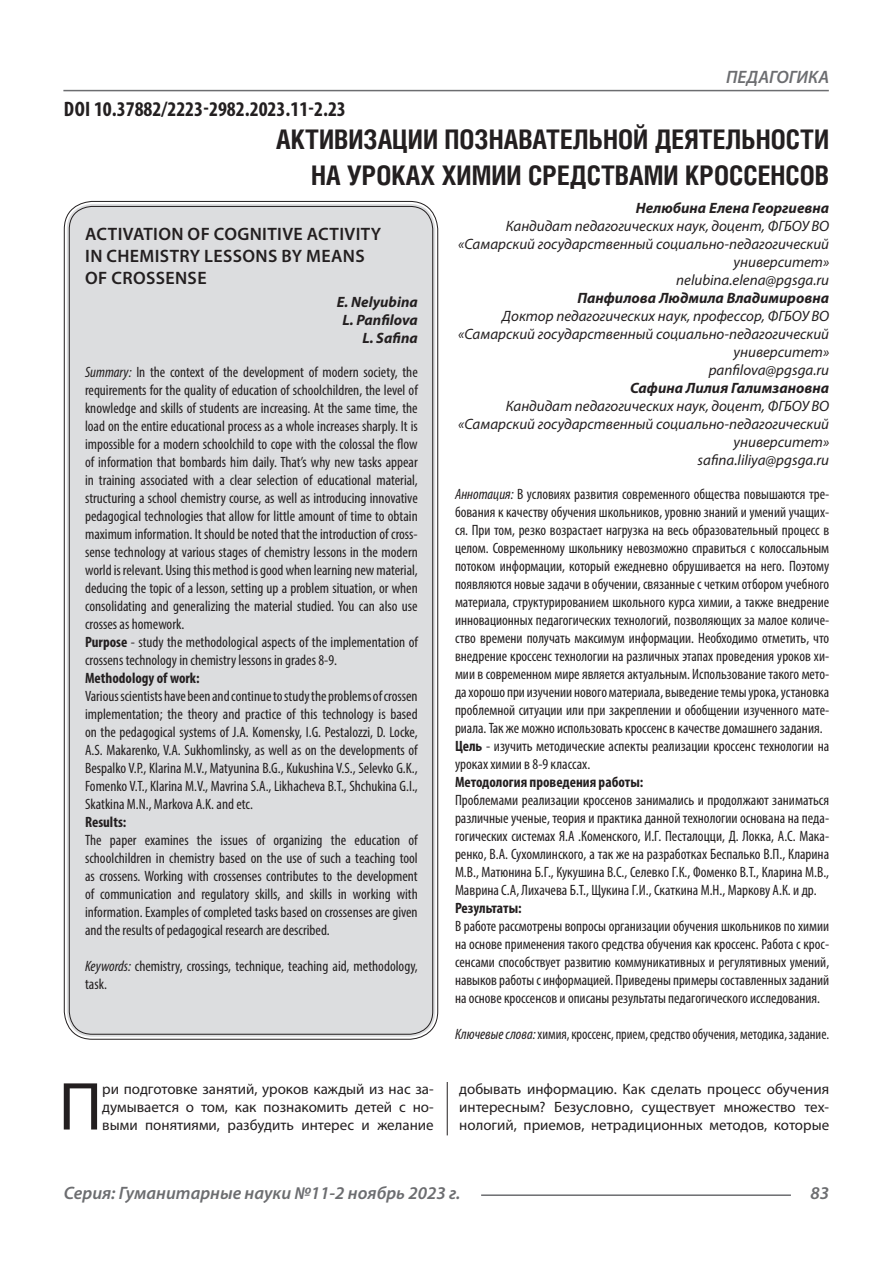
<style>
.page{position:relative;width:893px;height:1263px;background:#fff}
.page>*{position:absolute;margin:0;border:0;box-sizing:border-box;transform-origin:0 0}
.Статья_текст_первый{font:68.4px "Myriad Pro";color:#231f20}
.Статья_название{font:700 27px "Helios Cond C";color:#231f20}
.ДОИ{font:700 condensed 21px "Myriad Pro";color:#231f20}
.Статья_название_англ{font:600 18px "Myriad Pro";letter-spacing:.02em;color:#231f20}
.t1{font:italic 600 18px "Myriad Pro";color:#6c6d70}
.Статья_аннотация_анг{font:condensed 15px/18px "Myriad Pro";color:#231f20;text-align:justify}
.Статья_аннотация_тек{font:condensed 15px/18px "Myriad Pro";color:#231f20;text-align:justify}
.Статья_автор_инфо{font:italic 15px/18px "Myriad Pro";color:#231f20;text-align:right}
.Статья_текст_первый-2{font:15px/18px "Myriad Pro";color:#231f20;text-align:justify}
.Статья_автор_фио_рус{font:italic 700 15px "Myriad Pro";color:#231f20}
.Статья_аннотация_тек-2{font:condensed 15px "Myriad Pro";color:#231f20;scale:.94 1}
.Статья_аннотация_тек-3{font:700 condensed 15px "Myriad Pro";color:#231f20}
.Статья_автор_англ{font:italic 700 15px "Myriad Pro";color:#231f20}
.Статья_аннотация_анг-2{font:700 condensed 15px "Myriad Pro";color:#231f20}
.s1{font-style:italic}
.s2{font-weight:700}
</style>
<div class="page">
<hr style="left:447px;top:128px;width:1px;height:1007px;background:#231f20">
<hr style="left:63px;top:90px;width:766px;height:1px;background:#6c6d70">
<hr style="left:481px;top:1194px;width:310px;height:2px;background:#6c6d70">
<div style="left:67px;top:204px;width:368px;height:833px;background:#dcdddf;border-radius:26px"></div>
<p class="t1" style="left:726px;top:66px;width:104px">ПЕДАГОГИКА</p>
<p class="Статья_название" style="left:276px;top:124px;width:554px">АКТИВИЗАЦИИ ПОЗНАВАТЕЛЬНОЙ ДЕЯТЕЛЬНОСТИ</p>
<p class="Статья_название" style="left:311px;top:160px;width:520px">НА УРОКАХ ХИМИИ СРЕДСТВАМИ КРОССЕНСОВ</p>
<p class="Статья_автор_фио_рус" style="left:636px;top:198px;width:195px">Нелюбина Елена Георгиевна</p>
<p class="Статья_автор_инфо" style="left:458px;top:217px;width:372px">Кандидат педагогических наук, доцент, ФГБОУ ВО «Самарский государственный социально-педагогический университет»</p>
<p class="Статья_автор_инфо" style="left:676px;top:271px;width:154px">nelubina.elena@pgsga.ru</p>
<p class="Статья_автор_фио_рус" style="left:577px;top:288px;width:253px">Панфилова Людмила Владимировна</p>
<p class="Статья_автор_инфо" style="left:458px;top:307px;width:372px">Доктор педагогических наук, профессор, ФГБОУ ВО «Самарский государственный социально-педагогический университет»</p>
<p class="Статья_автор_инфо" style="left:709px;top:361px;width:122px">panfilova@pgsga.ru</p>
<p class="Статья_автор_фио_рус" style="left:630px;top:378px;width:201px">Сафина Лилия Галимзановна</p>
<p class="Статья_автор_инфо" style="left:458px;top:397px;width:372px">Кандидат педагогических наук, доцент, ФГБОУ ВО «Самарский государственный социально-педагогический университет»</p>
<p class="Статья_автор_инфо" style="left:698px;top:451px;width:133px">safina.liliya@pgsga.ru</p>
<p class="Статья_аннотация_тек" style="left:455px;top:485px;width:376px"><span class="s1">Аннотация:</span> В условиях развития современного общества повышаются тре&shy;бования к качеству обучения школьников, уровню знаний и умений учащих&shy;ся. При том, резко возрастает нагрузка на весь образовательный процесс в целом. Современному школьнику невозможно справиться с колоссальным потоком информации, который ежедневно обрушивается на него. Поэтому появляются новые задачи в обучении, связанные с четким отбором учебного материала, структурированием школьного курса химии, а также внедрение инновационных педагогических технологий, позволяющих за малое количе&shy;ство времени получать максимум информации. Необходимо отметить, что внедрение кроссенс технологии на различных этапах проведения уроков хи&shy;мии в современном мире является актуальным. Использование такого мето&shy;да хорошо при изучении нового материала, выведение темы урока, установка проблемной ситуации или при закреплении и обобщении изученного мате&shy;риала. Так же можно использовать кроссенс в качестве домашнего задания.</p>
<p class="Статья_аннотация_тек" style="left:455px;top:737px;width:376px"><span class="s2">Цель</span> - изучить методические аспекты реализации кроссенс технологии на уроках химии в 8-9 классах.</p>
<p class="Статья_аннотация_тек-3" style="left:455px;top:773px;width:190px">Методология проведения работы:</p>
<p class="Статья_аннотация_тек" style="left:455px;top:791px;width:376px">Проблемами реализации кроссенов занимались и продолжают заниматься различные ученые, теория и практика данной технологии основана на педа&shy;гогических системах Я.А .Коменского, И.Г. Песталоцци, Д. Локка, А.С. Мака&shy;ренко, В.А. Сухомлинского, а так же на разработках Беспалько В.П., Кларина М.В., Матюнина Б.Г., Кукушина B.C., Селевко Г.К., Фоменко В.Т., Кларина М.В., Маврина С.А, Лихачева Б.Т., Щукина Г.И., Скаткина М.Н., Маркову А.К. и др.</p>
<p class="Статья_аннотация_тек-3" style="left:455px;top:899px;width:68px">Результаты:</p>
<p class="Статья_аннотация_тек" style="left:455px;top:917px;width:376px">В работе рассмотрены вопросы организации обучения школьников по химии на основе применения такого средства обучения как кроссенс. Работа с крос&shy;сенсами способствует развитию коммуникативных и регулятивных умений, навыков работы с информацией. Приведены примеры составленных заданий на основе кроссенсов и описаны результаты педагогического исследования.</p>
<p class="Статья_аннотация_тек-2" style="left:455px;top:1025px;width:400px"><span class="s1">Ключевые слова:</span>химия, кроссенс, прием, средство обучения, методика, задание.</p>
<p class="ДОИ" style="left:64px;top:96px;width:283px">DOI 10.37882/2223-2982.2023.11-2.23</p>
<p class="Статья_название_англ" style="left:85px;top:223px;width:298px">ACTIVATION OF COGNITIVE ACTIVITY</p>
<p class="Статья_название_англ" style="left:85px;top:244px;width:281px">IN CHEMISTRY LESSONS BY MEANS</p>
<p class="Статья_название_англ" style="left:85px;top:266px;width:123px">OF CROSSENSE</p>
<p class="Статья_автор_англ" style="left:337px;top:292px;width:82px">E. Nelyubina</p>
<p class="Статья_автор_англ" style="left:342px;top:310px;width:77px">L. Panfilova</p>
<p class="Статья_автор_англ" style="left:362px;top:328px;width:57px">L. Safina</p>
<p class="Статья_аннотация_анг" style="left:85px;top:363px;width:334px"><span class="s1">Summary:</span> In the context of the development of modern society, the requirements for the quality of education of schoolchildren, the level of knowledge and skills of students are increasing. At the same time, the load on the entire educational process as a whole increases sharply. It is impossible for a modern schoolchild to cope with the colossal the flow of information that bombards him daily. That’s why new tasks appear in training associated with a clear selection of educational material, structuring a school chemistry course, as well as introducing innovative pedagogical technologies that allow for little amount of time to obtain maximum information. It should be noted that the introduction of cross&shy;sense technology at various stages of chemistry lessons in the modern world is relevant. Using this method is good when learning new material, deducing the topic of a lesson, setting up a problem situation, or when consolidating and generalizing the material studied. You can also use crosses as homework.</p>
<p class="Статья_аннотация_анг" style="left:85px;top:633px;width:334px"><span class="s2">Purpose</span> - study the methodological aspects of the implementation of crossens technology in chemistry lessons in grades 8-9.</p>
<p class="Статья_аннотация_анг-2" style="left:85px;top:669px;width:116px">Methodology of work:</p>
<p class="Статья_аннотация_анг" style="left:85px;top:687px;width:334px">Various scientists have been and continue to study the problems of crossen implementation; the theory and practice of this technology is based on the pedagogical systems of J.A. Komensky, I.G. Pestalozzi, D. Locke, A.S. Makarenko, V.A. Sukhomlinsky, as well as on the developments of Bespalko V.P., Klarina M.V., Matyunina B.G., Kukushina V.S., Selevko G.K., Fomenko V.T., Klarina M.V., Mavrina S.A., Likhacheva B.T., Shchukina G.I., Skatkina M.N., Markova A.K. and etc.</p>
<p class="Статья_аннотация_анг-2" style="left:85px;top:813px;width:43px">Results:</p>
<p class="Статья_аннотация_анг" style="left:85px;top:831px;width:334px">The paper examines the issues of organizing the education of schoolchildren in chemistry based on the use of such a teaching tool as crossens. Working with crossenses contributes to the development of communication and regulatory skills, and skills in working with information. Examples of completed tasks based on crossenses are given and the results of pedagogical research are described.</p>
<p class="Статья_аннотация_анг" style="left:85px;top:957px;width:334px"><span class="s1">Keywords:</span> chemistry, crossings, technique, teaching aid, methodology, task.</p>
<p class="Статья_текст_первый" style="left:59px;top:1064px;width:45px">П</p>
<p class="Статья_текст_первый-2" style="left:102px;top:1079px;width:333px">ри подготовке занятий, уроков каждый из нас за&shy;думывается о том, как познакомить детей с но&shy;выми понятиями, разбудить интерес и желание</p>
<p class="Статья_текст_первый-2" style="left:459px;top:1079px;width:371px">добывать информацию. Как сделать процесс обучения интересным? Безусловно, существует множество тех&shy;нологий, приемов, нетрадиционных методов, которые</p>
<p class="t1" style="left:64px;top:1182px;width:398px">Серия: Гуманитарные науки №11-2 ноябрь 2023 г.</p>
<p class="t1" style="left:810px;top:1182px;width:20px">83</p>
</div>
